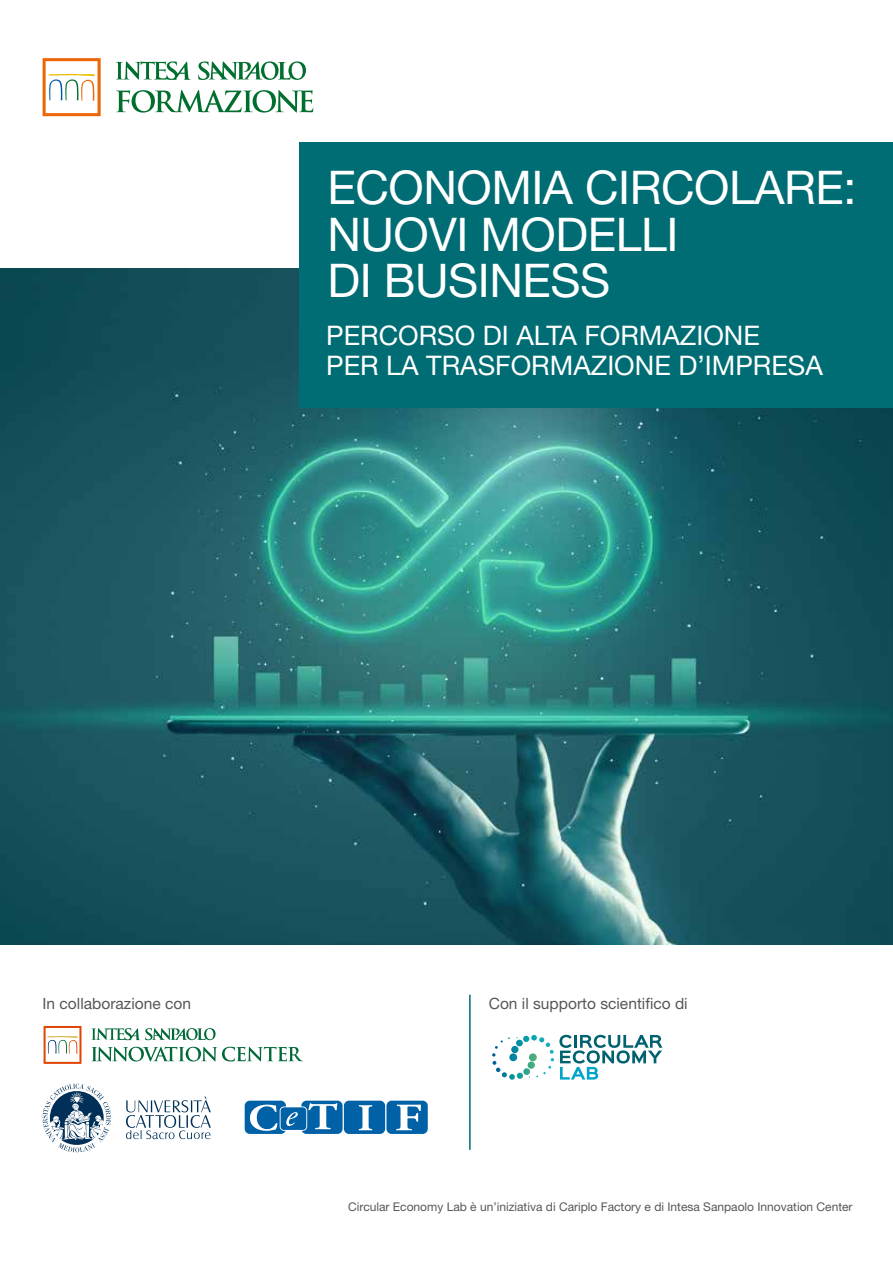
<style>
.page{position:relative;width:893px;height:1263px;background:#fff}
.page>*{position:absolute;margin:0;border:0;box-sizing:border-box;transform-origin:0 0}
.t1{font:46.5px/46.5px "Helvetica Neue LT Std";letter-spacing:-.01em;color:#fff}
.t2{font:27px/30px "Helvetica Neue LT Std";color:#fff}
.t3{font:15.6px "Helvetica Neue LT Std";color:#575756}
.t4{font:12px "Helvetica Neue LT Std";color:#575756}
</style>
<div class="page">
<img style="left:0;top:268px;width:893px;height:676px">
<svg style="left:198px;top:61px;width:108px;height:19px"></svg>
<svg style="left:116px;top:61px;width:75px;height:19px"></svg>
<svg style="left:43px;top:58px;width:58px;height:58px"></svg>
<svg style="left:116px;top:90px;width:197px;height:23px"></svg>
<svg style="left:492px;top:1035px;width:170px;height:45px"></svg>
<hr style="left:469px;top:995px;width:2px;height:155px;background:#006c73">
<div style="left:344px;top:1101px;width:41px;height:33px;background:#0061a7;border-radius:5px"></div>
<div style="left:386px;top:1101px;width:42px;height:33px;background:#0061a7;border-radius:5px"></div>
<svg style="left:359px;top:1105px;width:13px;height:25px"></svg>
<svg style="left:396px;top:1104px;width:25px;height:26px"></svg>
<svg style="left:245px;top:1101px;width:98px;height:33px"></svg>
<svg style="left:126px;top:1096px;width:85px;height:43px"></svg>
<svg style="left:43px;top:1084px;width:68px;height:68px"></svg>
<div style="left:300px;top:142px;width:593px;height:266px;background:#006c73"></div>
<svg style="left:91px;top:1028px;width:125px;height:12px"></svg>
<svg style="left:44px;top:1026px;width:37px;height:38px"></svg>
<svg style="left:91px;top:1047px;width:212px;height:14px"></svg>
<h1 class="t1" style="left:327px;top:164px;width:531px">ECONOMIA CIRCOLARE:<br>NUOVI MODELLI<br>DI BUSINESS</h1>
<h2 class="t2" style="left:326px;top:320px;width:498px">PERCORSO DI ALTA FORMAZIONE<br>PER LA TRASFORMAZIONE D’IMPRESA</h2>
<h3 class="t3" style="left:43px;top:994px;width:150px">In collaborazione con</h3>
<h3 class="t3" style="left:489px;top:994px;width:200px">Con il supporto scientifico di</h3>
<p class="t4" style="left:348px;top:1199px;width:506px">Circular Economy Lab è un’iniziativa di Cariplo Factory e di Intesa Sanpaolo Innovation Center</p>
</div>
